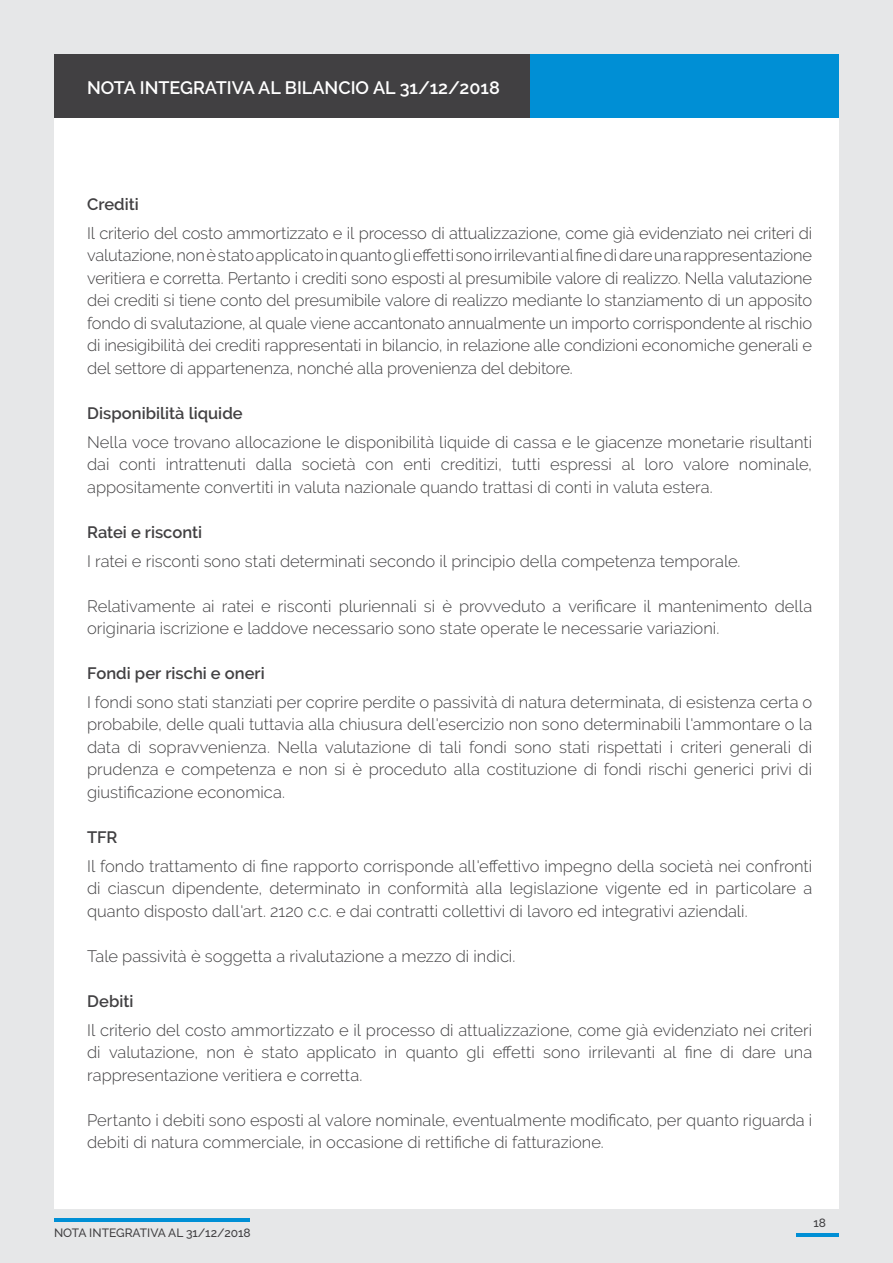
<style>
.page{position:relative;width:893px;height:1263px;background:#e6e7e8}
.page>*{position:absolute;margin:0;border:0;box-sizing:border-box;transform-origin:0 0}
.t1{font:600 18px "Raleway";color:#fff}
.t2{font:300 16.5px/22.5px "Raleway";color:#414042;text-align:justify}
.t3{font:600 16.5px "Raleway";color:#414042}
.t4{font:500 12px "Raleway";color:#414042}
</style>
<div class="page">
<div style="left:54px;top:54px;width:785px;height:1155px;background:#fff"></div>
<hr style="left:796px;top:1233px;width:43px;height:3px;background:#008fd5">
<hr style="left:54px;top:1218px;width:196px;height:4px;background:#008fd5">
<div style="left:54px;top:54px;width:785px;height:64px;background:#414042"></div>
<div style="left:531px;top:54px;width:308px;height:64px;background:#008fd5"></div>
<p class="t1" style="left:87px;top:78px;width:414px">Nota i ntegrativa al bi lancio al 31/12/2018</p>
<p class="t1" style="left:489px;top:78px;width:11px">5</p>
<p class="t3" style="left:87px;top:195px;width:53px">Crediti</p>
<p class="t2" style="left:87px;top:222px;width:727px">Il criterio del costo ammortizzato e il processo di attualizzazione, come già evidenziato nei criteri di valutazione, non è stato applicato in quanto gli effetti sono irrilevanti al fine di dare una rappresentazione veritiera e corretta. Pertanto i crediti sono esposti al presumibile valore di realizzo. Nella valutazione dei crediti si tiene conto del presumibile valore di realizzo mediante lo stanziamento di un apposito fondo di svalutazione, al quale viene accantonato annualmente un importo corrispondente al rischio di inesigibilità dei crediti rappresentati in bilancio, in relazione alle condizioni economiche generali e del settore di appartenenza, nonché alla provenienza del debitore.</p>
<p class="t3" style="left:87px;top:403px;width:157px">Disponibilità liquide</p>
<p class="t2" style="left:87px;top:430px;width:726px">Nella voce trovano allocazione le disponibilità liquide di cassa e le giacenze monetarie risultanti dai conti intrattenuti dalla società con enti creditizi, tutti espressi al loro valore nominale, appositamente convertiti in valuta nazionale quando trattasi di conti in valuta estera.</p>
<p class="t3" style="left:87px;top:522px;width:116px">Ratei e risconti</p>
<p class="t2" style="left:87px;top:549px;width:655px">I ratei e risconti sono stati determinati secondo il principio della competenza temporale.</p>
<p class="t2" style="left:87px;top:594px;width:726px">Relativamente ai ratei e risconti pluriennali si è provveduto a verificare il mantenimento della originaria iscrizione e laddove necessario sono state operate le necessarie variazioni.</p>
<p class="t3" style="left:87px;top:664px;width:179px">Fondi per rischi e oneri</p>
<p class="t2" style="left:87px;top:691px;width:726px">I fondi sono stati stanziati per coprire perdite o passività di natura determinata, di esistenza certa o probabile, delle quali tuttavia alla chiusura dell'esercizio non sono determinabili l'ammontare o la data di sopravvenienza. Nella valutazione di tali fondi sono stati rispettati i criteri generali di prudenza e competenza e non si è proceduto alla costituzione di fondi rischi generici privi di giustificazione economica.</p>
<p class="t3" style="left:87px;top:828px;width:21px">TFR</p>
<p class="t2" style="left:87px;top:855px;width:726px">Il fondo trattamento di fine rapporto corrisponde all'effettivo impegno della società nei confronti di ciascun dipendente, determinato in conformità alla legislazione vigente ed in particolare a quanto disposto dall'art. 2120 c.c. e dai contratti collettivi di lavoro ed integrativi aziendali.</p>
<p class="t2" style="left:87px;top:945px;width:430px">Tale passività è soggetta a rivalutazione a mezzo di indici.</p>
<p class="t3" style="left:87px;top:991px;width:48px">Debiti</p>
<p class="t2" style="left:87px;top:1019px;width:726px">Il criterio del costo ammortizzato e il processo di attualizzazione, come già evidenziato nei criteri di valutazione, non è stato applicato in quanto gli effetti sono irrilevanti al fine di dare una rappresentazione veritiera e corretta.</p>
<p class="t2" style="left:87px;top:1109px;width:727px">Pertanto i debiti sono esposti al valore nominale, eventualmente modificato, per quanto riguarda i debiti di natura commerciale, in occasione di rettifiche di fatturazione.</p>
<p class="t4" style="left:54px;top:1226px;width:198px">N OTA INTEGRATIVA AL 31/12/2018</p>
<p class="t4" style="left:813px;top:1216px;width:14px">18</p>
</div>
